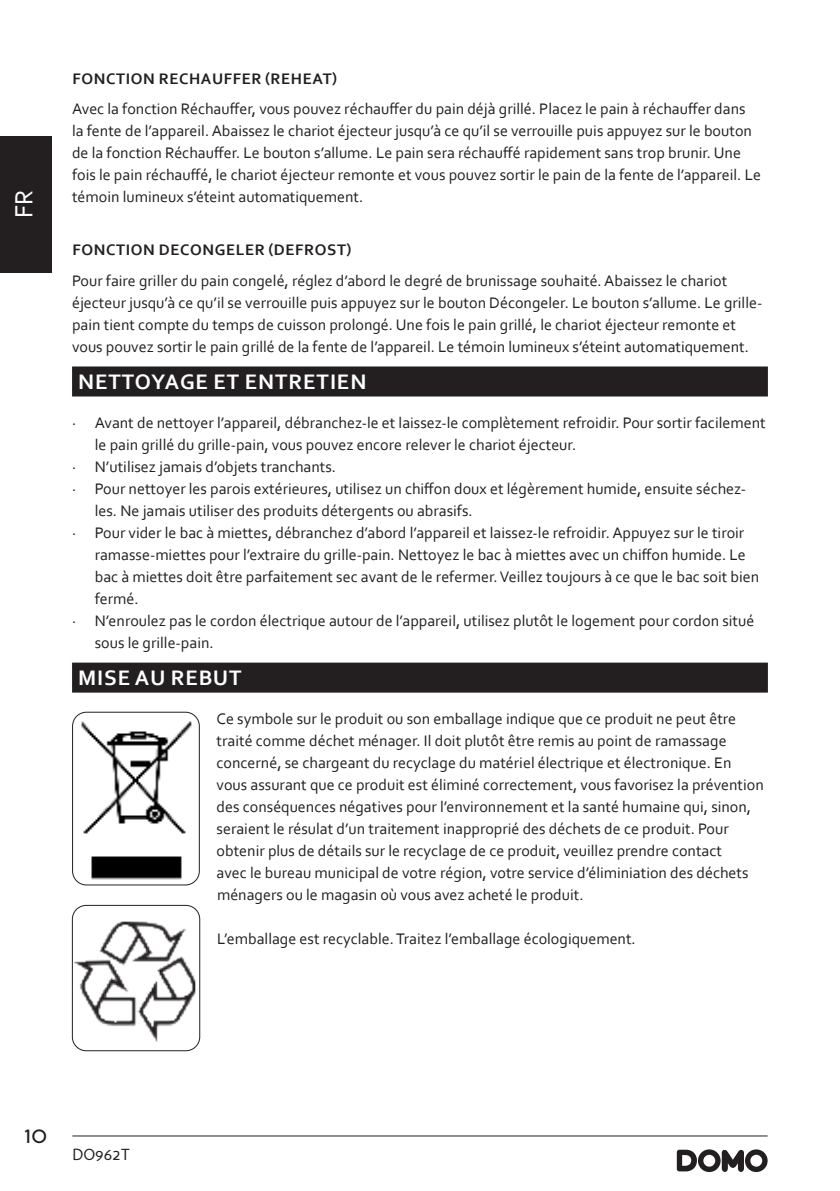
<style>
.page{position:relative;width:840px;height:1191px;background:#fff}
.page>*{position:absolute;margin:0;border:0;box-sizing:border-box;transform-origin:0 0}
.t1{font:26px "Corbel";color:#fff}
.t2{font:24px "Perspective Sans";color:#231f20}
.t3{font:700 22px "Corbel";letter-spacing:.04em;color:#fff}
.t4{font:16px/22px "Corbel";color:#231f20}
.t5{font:700 16px "Corbel";letter-spacing:.04em;color:#231f20}
.t6{font:16px "Perspective Sans";color:#231f20}
</style>
<div class="page">
<hr style="left:72px;top:1135px;width:695px;height:1px;background:#231f20">
<svg style="left:676px;top:1149px;width:91px;height:23px"></svg>
<div style="left:0;top:136px;width:51px;height:136px;background:#231f20"></div>
<div style="left:72px;top:366px;width:695px;height:30px;background:#231f20"></div>
<div style="left:72px;top:662px;width:695px;height:30px;background:#231f20"></div>
<img style="left:81px;top:721px;width:111px;height:158px">
<div style="left:72px;top:712px;width:127px;height:173px;border:1px solid #231f20;border-radius:14px"></div>
<img style="left:74px;top:921px;width:121px;height:120px">
<div style="left:72px;top:905px;width:128px;height:146px;border:1px solid #231f20;border-radius:14px"></div>
<h1 class="t1" style="left:11px;top:218px;width:30px;rotate:-90deg">FR</h1>
<p class="t5" style="left:72px;top:69px;width:266px">FONCTION RECHAUFFER (REHEAT)</p>
<p class="t4" style="left:72px;top:98px;width:690px">Avec la fonction Réchauffer, vous pouvez réchauffer du pain déjà grillé. Placez le pain à réchauffer dans la fente de l’appareil. Abaissez le chariot éjecteur jusqu’à ce qu’il se verrouille puis appuyez sur le bouton de la fonction Réchauffer. Le bouton s’allume. Le pain sera réchauffé rapidement sans trop brunir. Une fois le pain réchauffé, le chariot éjecteur remonte et vous pouvez sortir le pain de la fente de l’appareil. Le témoin lumineux s’éteint automatiquement.</p>
<p class="t5" style="left:72px;top:240px;width:280px">FONCTION DECONGELER (DEFROST)</p>
<p class="t4" style="left:72px;top:270px;width:691px">Pour faire griller du pain congelé, réglez d’abord le degré de brunissage souhaité. Abaissez le chariot éjecteur jusqu’à ce qu’il se verrouille puis appuyez sur le bouton Décongeler. Le bouton s’allume. Le grille&shy;pain tient compte du temps de cuisson prolongé. Une fois le pain grillé, le chariot éjecteur remonte et vous pouvez sortir le pain grillé de la fente de l’appareil. Le témoin lumineux s’éteint automatiquement.</p>
<h3 class="t3" style="left:78px;top:371px;width:289px">NETTOYAGE ET ENTRETIEN</h3>
<p class="t4" style="left:72px;top:412px;width:694px">· Avant de nettoyer l’appareil, débranchez-le et laissez-le complètement refroidir. Pour sortir facilement</p>
<p class="t4" style="left:95px;top:433px;width:483px">le pain grillé du grille-pain, vous pouvez encore relever le chariot éjecteur.</p>
<p class="t4" style="left:72px;top:456px;width:265px">· N’utilisez jamais d’objets tranchants.</p>
<p class="t4" style="left:72px;top:478px;width:675px">· Pour nettoyer les parois extérieures, utilisez un chiffon doux et légèrement humide, ensuite séchez-</p>
<p class="t4" style="left:95px;top:499px;width:379px">les. Ne jamais utiliser des produits détergents ou abrasifs.</p>
<p class="t4" style="left:72px;top:522px;width:673px">· Pour vider le bac à miettes, débranchez d’abord l’appareil et laissez-le refroidir. Appuyez sur le tiroir</p>
<p class="t4" style="left:95px;top:543px;width:652px">ramasse-miettes pour l’extraire du grille-pain. Nettoyez le bac à miettes avec un chiffon humide. Le</p>
<p class="t4" style="left:95px;top:565px;width:665px">bac à miettes doit être parfaitement sec avant de le refermer. Veillez toujours à ce que le bac soit bien</p>
<p class="t4" style="left:95px;top:588px;width:45px">fermé.</p>
<p class="t4" style="left:72px;top:610px;width:683px">· N’enroulez pas le cordon électrique autour de l’appareil, utilisez plutôt le logement pour cordon situé</p>
<p class="t4" style="left:95px;top:632px;width:120px">sous le grille-pain.</p>
<h3 class="t3" style="left:78px;top:667px;width:165px">MISE AU REBUT</h3>
<p class="t4" style="left:216px;top:707px;width:548px">Ce symbole sur le produit ou son emballage indique que ce produit ne peut être traité comme déchet ménager. Il doit plutôt être remis au point de ramassage concerné, se chargeant du recyclage du matériel électrique et électronique. En vous assurant que ce produit est éliminé correctement, vous favorisez la prévention des conséquences négatives pour l’environnement et la santé humaine qui, sinon, seraient le résulat d’un traitement inapproprié des déchets de ce produit. Pour obtenir plus de détails sur le recyclage de ce produit, veuillez prendre contact<br>avec le bureau municipal de votre région, votre service d’éliminiation des déchets ménagers ou le magasin où vous avez acheté le produit.</p>
<p class="t4" style="left:217px;top:927px;width:420px">L’emballage est recyclable. Traitez l’emballage écologiquement.</p>
<h2 class="t2" style="left:24px;top:1124px;width:24px">10</h2>
<p class="t6" style="left:72px;top:1148px;width:60px">DO962T</p>
</div>
